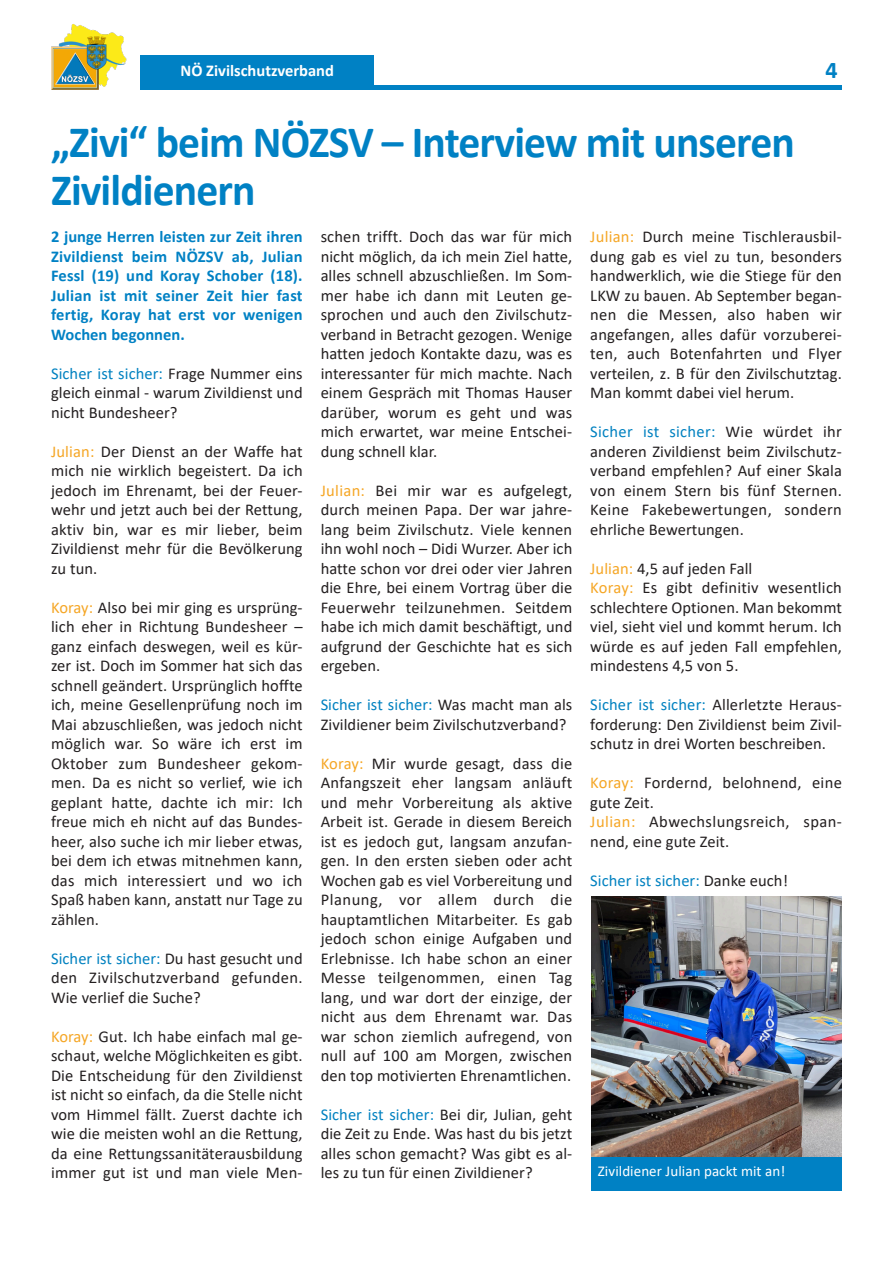
<style>
.page{position:relative;width:893px;height:1263px;background:#fff}
.page>*{position:absolute;margin:0;border:0;box-sizing:border-box;transform-origin:0 0}
.t1{font:700 45px/48px "Calibri";letter-spacing:-.02em;color:#0081c4}
.t2{font:700 24px "Calibri";color:#0081c4}
.t3{font:16.5px/19.5px "Calibri";letter-spacing:.005em;color:#231f20;text-align:justify}
.t4{font:700 16.5px/19.5px "Calibri";letter-spacing:.005em;color:#0081c4;text-align:justify}
.t5{font:16.5px/19.5px "Calibri";letter-spacing:.025em;color:#231f20}
.t6{font:16.5px "Calibri";letter-spacing:.005em;color:#0081c0}
.t7{font:700 16.5px "Calibri";color:#fff}
.t8{font:15px "Calibri";letter-spacing:.005em;color:#fff}
.s1{color:#0081c0}
.s2{color:#f5a625}
.s3{color:#231f20}
</style>
<div class="page">
<img style="left:591px;top:896px;width:251px;height:261px">
<div style="left:591px;top:1157px;width:251px;height:34px;background:#0081c4"></div>
<img style="left:51px;top:24px;width:76px;height:66px">
<hr style="left:140px;top:85px;width:702px;height:4px;background:#0081c4">
<div style="left:140px;top:56px;width:234px;height:33px;background:#0081c4"></div>
<p class="t7" style="left:180px;top:59px;width:155px">NÖ Zivilschutzverband</p>
<h2 class="t2" style="left:825px;top:53px;width:14px">4</h2>
<p class="t1" style="left:51px;top:117px;width:745px">„Zivi“ beim NÖZSV – Interview mit unseren<br>Zivildienern</p>
<p class="t4" style="left:51px;top:227px;width:253px">2 junge Herren leisten zur Zeit ihren Zivildienst beim NÖZSV ab, Julian Fessl (19) und Koray Schober (18).<br>Julian ist mit seiner Zeit hier fast fertig, Koray hat erst vor wenigen Wochen begonnen.</p>
<p class="t3" style="left:51px;top:363px;width:253px"><span class="s1">Sicher ist sicher:</span> Frage Nummer eins gleich einmal - warum Zivildienst und nicht Bundesheer?</p>
<p class="t3" style="left:51px;top:441px;width:253px"><span class="s2">Julian:</span> Der Dienst an der Waffe hat mich nie wirklich begeistert. Da ich jedoch im Ehrenamt, bei der Feuer&shy;wehr und jetzt auch bei der Rettung, aktiv bin, war es mir lieber, beim Zivildienst mehr für die Bevölkerung zu tun.</p>
<p class="t3" style="left:51px;top:597px;width:253px"><span class="s2">Koray:</span> Also bei mir ging es ursprüng&shy;lich eher in Richtung Bundesheer – ganz einfach deswegen, weil es kür&shy;zer ist. Doch im Sommer hat sich das schnell geändert. Ursprünglich hoffte ich, meine Gesellenprüfung noch im Mai abzuschließen, was jedoch nicht möglich war. So wäre ich erst im Oktober zum Bundesheer gekom&shy;men. Da es nicht so verlief, wie ich geplant hatte, dachte ich mir: Ich freue mich eh nicht auf das Bundes&shy;heer, also suche ich mir lieber etwas, bei dem ich etwas mitnehmen kann, das mich interessiert und wo ich Spaß haben kann, anstatt nur Tage zu zählen.</p>
<p class="t3" style="left:51px;top:948px;width:253px"><span class="s1">Sicher ist sicher:</span> Du hast gesucht und den Zivilschutzverband gefunden.<br>Wie verlief die Suche?</p>
<p class="t3" style="left:51px;top:1026px;width:253px"><span class="s2">Koray:</span> Gut. Ich habe einfach mal ge&shy;schaut, welche Möglichkeiten es gibt.<br>Die Entscheidung für den Zivildienst ist nicht so einfach, da die Stelle nicht vom Himmel fällt. Zuerst dachte ich wie die meisten wohl an die Rettung, da eine Rettungssanitäterausbildung immer gut ist und man viele Men-</p>
<p class="t3" style="left:321px;top:226px;width:253px">schen trifft. Doch das war für mich nicht möglich, da ich mein Ziel hatte, alles schnell abzuschließen. Im Som&shy;mer habe ich dann mit Leuten ge&shy;sprochen und auch den Zivilschutz&shy;verband in Betracht gezogen. Wenige hatten jedoch Kontakte dazu, was es interessanter für mich machte. Nach einem Gespräch mit Thomas Hauser darüber, worum es geht und was mich erwartet, war meine Entschei&shy;dung schnell klar.</p>
<p class="t3" style="left:321px;top:480px;width:253px"><span class="s2">Julian:</span> Bei mir war es aufgelegt, durch meinen Papa. Der war jahre&shy;lang beim Zivilschutz. Viele kennen ihn wohl noch – Didi Wurzer. Aber ich hatte schon vor drei oder vier Jahren die Ehre, bei einem Vortrag über die Feuerwehr teilzunehmen. Seitdem habe ich mich damit beschäftigt, und aufgrund der Geschichte hat es sich ergeben.</p>
<p class="t3" style="left:321px;top:694px;width:253px"><span class="s1">Sicher ist sicher:</span> Was macht man als<br>Zivildiener beim Zivilschutzverband?</p>
<p class="t3" style="left:321px;top:753px;width:253px"><span class="s2">Koray:</span> Mir wurde gesagt, dass die Anfangszeit eher langsam anläuft und mehr Vorbereitung als aktive Arbeit ist. Gerade in diesem Bereich ist es jedoch gut, langsam anzufan&shy;gen. In den ersten sieben oder acht Wochen gab es viel Vorbereitung und Planung, vor allem durch die hauptamtlichen Mitarbeiter. Es gab jedoch schon einige Aufgaben und Erlebnisse. Ich habe schon an einer Messe teilgenommen, einen Tag lang, und war dort der einzige, der nicht aus dem Ehrenamt war. Das war schon ziemlich aufregend, von null auf 100 am Morgen, zwischen den top motivierten Ehrenamtlichen.</p>
<p class="t3" style="left:321px;top:1104px;width:253px"><span class="s1">Sicher ist sicher:</span> Bei dir, Julian, geht die Zeit zu Ende. Was hast du bis jetzt alles schon gemacht? Was gibt es al&shy;les zu tun für einen Zivildiener?</p>
<p class="t3" style="left:590px;top:226px;width:253px"><span class="s2">Julian:</span> Durch meine Tischlerausbil&shy;dung gab es viel zu tun, besonders handwerklich, wie die Stiege für den LKW zu bauen. Ab September began&shy;nen die Messen, also haben wir angefangen, alles dafür vorzuberei&shy;ten, auch Botenfahrten und Flyer verteilen, z. B für den Zivilschutztag.<br>Man kommt dabei viel herum.</p>
<p class="t3" style="left:590px;top:421px;width:253px"><span class="s1">Sicher ist sicher:</span> Wie würdet ihr anderen Zivildienst beim Zivilschutz&shy;verband empfehlen? Auf einer Skala von einem Stern bis fünf Sternen.<br>Keine Fakebewertungen, sondern ehrliche Bewertungen.</p>
<p class="t3" style="left:590px;top:558px;width:164px"><span class="s2">Julian:</span> 4,5 auf jeden Fall</p>
<p class="t3" style="left:590px;top:577px;width:253px"><span class="s2">Koray:</span> Es gibt definitiv wesentlich schlechtere Optionen. Man bekommt viel, sieht viel und kommt herum. Ich würde es auf jeden Fall empfehlen, mindestens 4,5 von 5.</p>
<p class="t3" style="left:590px;top:694px;width:253px"><span class="s1">Sicher ist sicher:</span> Allerletzte Heraus&shy;forderung: Den Zivildienst beim Zivil&shy;schutz in drei Worten beschreiben.</p>
<p class="t3" style="left:590px;top:772px;width:253px"><span class="s2">Koray:</span> Fordernd, belohnend, eine gute Zeit.</p>
<p class="t5" style="left:590px;top:811px;width:253px"><span class="s2">Julian:</span> Abwechslungsreich, span&shy;nend, eine gute Zeit.</p>
<p class="t6" style="left:590px;top:869px;width:199px">Sicher ist sicher: <span class="s3">Danke euch!</span></p>
<p class="t8" style="left:598px;top:1160px;width:189px">Zivildiener Julian packt mit an!</p>
</div>
